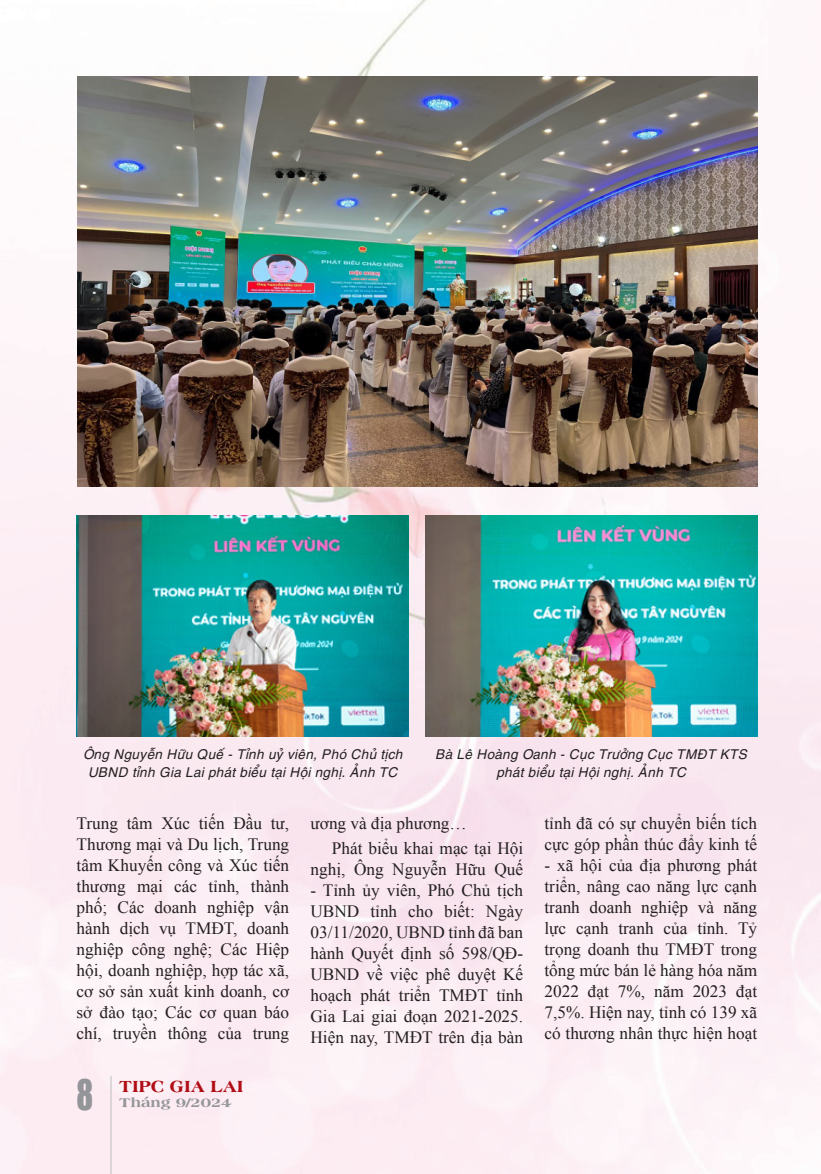
<style>
.page{position:relative;width:821px;height:1174px;background:#fff}
.page>*{position:absolute;margin:0;border:0;box-sizing:border-box;transform-origin:0 0}
.t1{font:39px "UTM Impact";color:#939598;scale:.8 1}
.Body_text{font:17.25px/21px "Times New Roman";color:#231f20;text-align:justify}
.t2{font:17.25px "UTM Americana EB";color:#b00d15}
.Chu_thich{font:italic 13.5px/18px "UTM Helve";color:#231f20;text-align:center}
.t3{font:13.5px "UTM Americana EB";color:#939598;scale:1.15 1}
</style>
<div class="page">
<img style="left:0;top:0;width:821px;height:1174px">
<img style="left:78px;top:77px;width:679px;height:409px">
<img style="left:77px;top:516px;width:331px;height:221px">
<img style="left:425px;top:516px;width:332px;height:221px">
<hr style="left:111px;top:1076px;width:1px;height:98px;background:#bcbdc0">
<p class="Chu_thich" style="left:83px;top:744px;width:321px">Ông Nguyễn Hữu Quế - Tỉnh uỷ viên, Phó Chủ tịch<br>UBND tỉnh Gia Lai phát biểu tại Hội nghị. Ảnh TC</p>
<p class="Chu_thich" style="left:435px;top:744px;width:314px">Bà Lê Hoàng Oanh - Cục Trưởng Cục TMĐT KTS phát biểu tại Hội nghị. Ảnh TC</p>
<p class="Body_text" style="left:77px;top:812px;width:214px">Trung tâm Xúc tiến Đầu tư, Thương mại và Du lịch, Trung tâm Khuyến công và Xúc tiến thương mại các tỉnh, thành phố; Các doanh nghiệp vận hành dịch vụ TMĐT, doanh nghiệp công nghệ; Các Hiệp hội, doanh nghiệp, hợp tác xã, cơ sở sản xuất kinh doanh, cơ sở đào tạo; Các cơ quan báo chí, truyền thông của trung</p>
<p class="Body_text" style="left:310px;top:812px;width:158px">ương và địa phương…</p>
<p class="Body_text" style="left:310px;top:837px;width:214px;text-align:right">Phát biểu khai mạc tại Hội nghị, Ông Nguyễn Hữu Quế</p>
<p class="Body_text" style="left:310px;top:879px;width:214px">- Tỉnh ủy viên, Phó Chủ tịch UBND tỉnh cho biết: Ngày 03/11/2020, UBND tỉnh đã ban hành Quyết định số 598/QĐ-UBND về việc phê duyệt Kế hoạch phát triển TMĐT tỉnh Gia Lai giai đoạn 2021-2025.<br>Hiện nay, TMĐT trên địa bàn</p>
<h1 class="t1" style="left:77px;top:1066px;width:22px">8</h1>
<p class="t2" style="left:119px;top:1073px;width:126px">TIPC GIA LAI</p>
<p class="t3" style="left:119px;top:1092px;width:100px">Tháng 9/2024</p>
<p class="Body_text" style="left:544px;top:812px;width:214px">tỉnh đã có sự chuyển biến tích cực góp phần thúc đẩy kinh tế</p>
<p class="Body_text" style="left:544px;top:854px;width:214px">- xã hội của địa phương phát triển, nâng cao năng lực cạnh tranh doanh nghiệp và năng lực cạnh tranh của tỉnh. Tỷ trọng doanh thu TMĐT trong tổng mức bán lẻ hàng hóa năm 2022 đạt 7%, năm 2023 đạt 7,5%. Hiện nay, tỉnh có 139 xã có thương nhân thực hiện hoạt</p>
</div>
